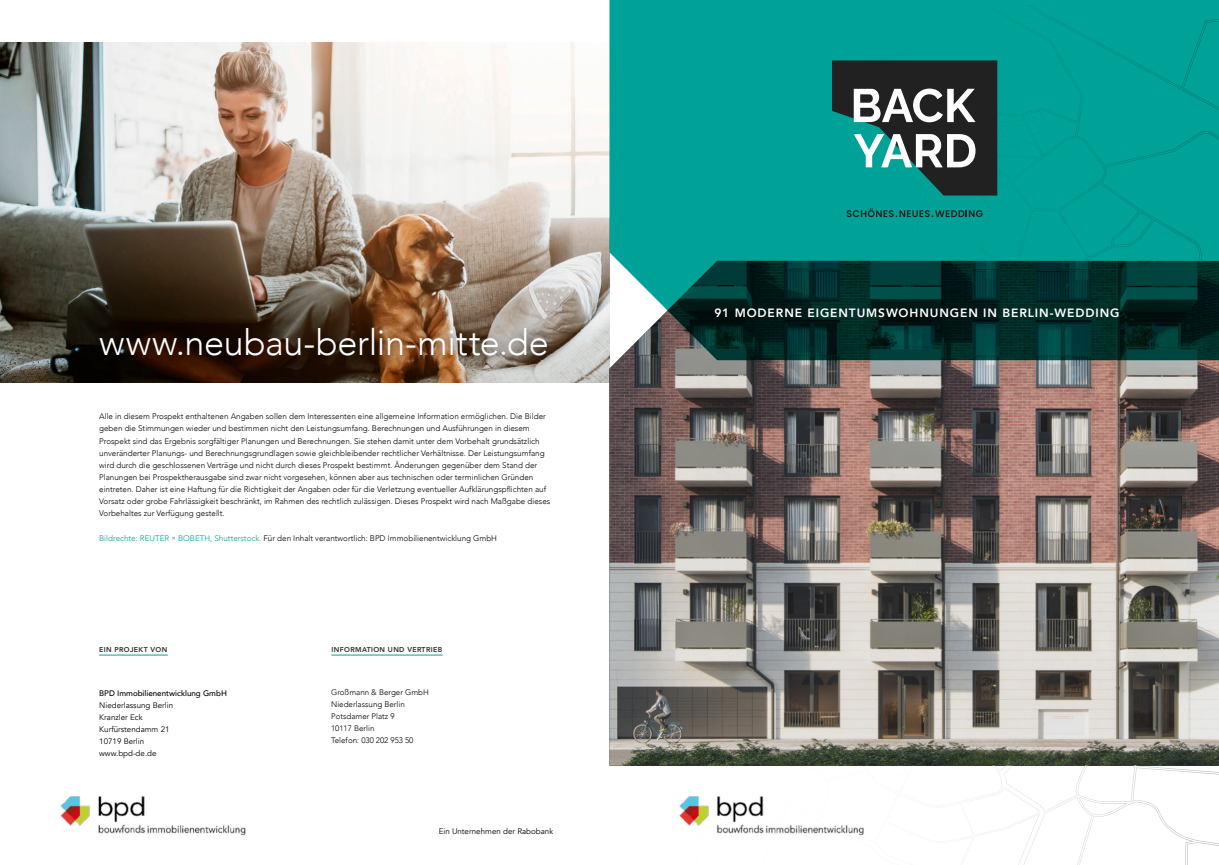
<style>
.page{position:relative;width:1219px;height:865px;background:#fff}
.page>*{position:absolute;margin:0;border:0;box-sizing:border-box;transform-origin:0 0}
.t1{font:300 36px "Avenir";letter-spacing:-.01em;color:#fff}
.t2{font:800 12px "Avenir";letter-spacing:.075em;color:#fff}
.t3{font:300 8.1px/12.1px "Avenir";color:#000}
.t4{font:8px/12px "Avenir";color:#000}
.t5{font:300 8px/12px "Avenir";color:#000}
.t6{font:500 8px "Avenir";color:#000}
.t7{font:800 7px "Avenir LT Std";letter-spacing:.05em;color:#2d2d2c}
.s1{color:#00a298}
.s2{font-family:"Montserrat";font-weight:400;color:#00a298}
</style>
<div class="page">
<img style="left:0;top:43px;width:609px;height:340px">
<div style="left:88px;top:316px;width:471px;height:51px;background:#000;opacity:.7"></div>
<img style="left:609px;top:360px;width:610px;height:405px">
<svg style="left:609px;top:765px;width:610px;height:100px"></svg>
<svg style="left:609px;top:0;width:610px;height:360px;background:#114441"></svg>
<img style="left:60px;top:796px;width:186px;height:40px">
<img style="left:618px;top:765px;width:298px;height:100px">
<svg style="left:609px;top:6px;width:610px;height:256px;background:#09988f"></svg>
<hr style="left:99px;top:654px;width:69px;height:1px;background:#00a298">
<hr style="left:331px;top:654px;width:112px;height:1px;background:#00a298">
<h1 class="t1" style="left:99px;top:322px;width:451px">www.neubau-berlin-mitte.de</h1>
<p class="t3" style="left:99px;top:410px;width:453px">Alle in diesem Prospekt enthaltenen Angaben sollen dem Interessenten eine allgemeine Information ermöglichen. Die Bilder geben die Stimmungen wieder und bestimmen nicht den Leistungsumfang. Berechnungen und Ausführungen in diesem Prospekt sind das Ergebnis sorgfältiger Planungen und Berechnungen. Sie stehen damit unter dem Vorbehalt grundsätzlich unveränderter Planungs- und Berechnungsgrundlagen sowie gleichbleibender rechtlicher Verhältnisse. Der Leistungsumfang wird durch die geschlossenen Verträge und nicht durch dieses Prospekt bestimmt. Änderungen gegenüber dem Stand der Planungen bei Prospektherausgabe sind zwar nicht vorgesehen, können aber aus technischen oder terminlichen Gründen eintreten. Daher ist eine Haftung für die Richtigkeit der Angaben oder für die Verletzung eventueller Aufklärungspflichten auf Vorsatz oder grobe Fahrlässigkeit beschränkt, im Rahmen des rechtlich zulässigen. Dieses Prospekt wird nach Maßgabe dieses Vorbehaltes zur Verfügung gestellt.</p>
<p class="t3" style="left:99px;top:532px;width:399px"><span class="s1">Bildrechte: REUTER</span> <span class="s2">×</span> <span class="s1">BOBETH, Shutterstock.</span> Für den Inhalt verantwortlich: BPD Immobilienentwicklung GmbH</p>
<p class="t7" style="left:99px;top:647px;width:70px">EIN PROJEKT VON</p>
<p class="t6" style="left:99px;top:689px;width:129px">BPD Immobilienentwicklung GmbH</p>
<p class="t4" style="left:99px;top:699px;width:75px">Niederlassung Berlin<br>Kranzler Eck<br>Kurfürstendamm 21<br>10719 Berlin www.bpd-de.de</p>
<p class="t7" style="left:332px;top:647px;width:112px">INFORMATION UND VERTRIEB</p>
<p class="t5" style="left:331px;top:686px;width:99px">Großmann &amp; Berger GmbH<br>Niederlassung Berlin<br>Potsdamer Platz 9<br>10117 Berlin<br>Telefon: 030 202 953 50</p>
<p class="t4" style="left:439px;top:826px;width:116px">Ein Unternehmen der Rabobank</p>
<h2 class="t2" style="left:714px;top:305px;width:407px">91 MODERNE EIGENTUMSWOHNUNGEN IN BERLIN-WEDDING</h2>
</div>
